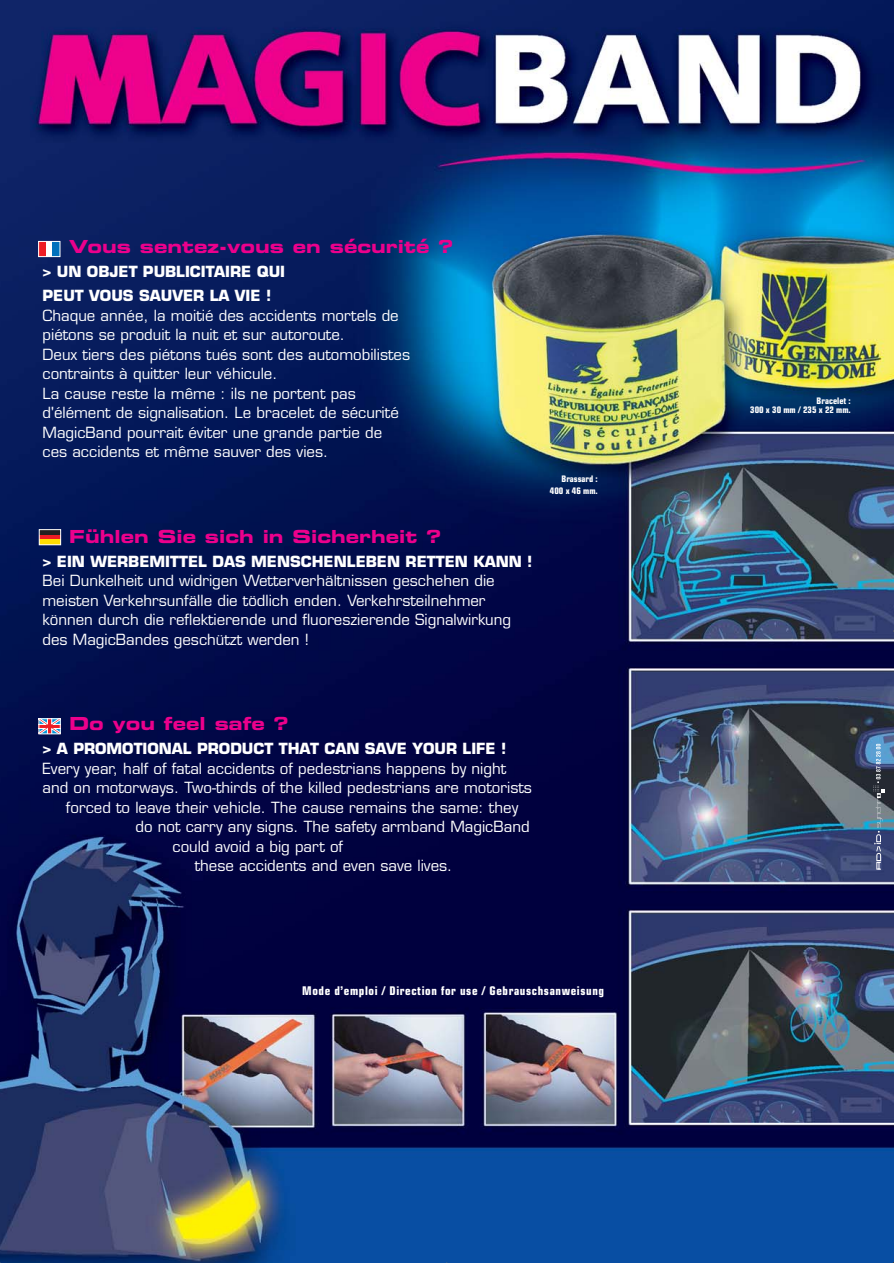
<style>
.page{position:relative;width:894px;height:1263px;background:#fff}
.page>*{position:absolute;margin:0;border:0;box-sizing:border-box;transform-origin:0 0}
.t1{font:18px "Eurostile Bold Extended Two";color:#ec008c}
.t2{font:15px/19.5px "Eurostile";color:#fff}
.t3{font:700 15px/24px "Eurostile";color:#fff}
.t4{font:700 condensed 12px "Eurostile";letter-spacing:.05em;color:#fff}
.t5{font:700 condensed 9px/12px "Eurostile";color:#fff;text-align:right}
</style>
<div class="page">
<img style="left:0;top:0;width:893px;height:1263px">
<p class="t1" style="left:69px;top:240px;width:385px">Vous sentez-vous en sécurité ?</p>
<p class="t3" style="left:43px;top:261px;width:244px">&gt; UN OBJET PUBLICITAIRE QUI<br>PEUT VOUS SAUVER LA VIE !</p>
<p class="t2" style="left:43px;top:307px;width:369px">Chaque année, la moitié des accidents mortels de piétons se produit la nuit et sur autoroute.<br>Deux tiers des piétons tués sont des automobilistes contraints à quitter leur véhicule.<br>La cause reste la même : ils ne portent pas d'élément de signalisation. Le bracelet de sécurité MagicBand pourrait éviter une grande partie de ces accidents et même sauver des vies.</p>
<p class="t1" style="left:69px;top:530px;width:373px">Fühlen Sie sich in Sicherheit ?</p>
<p class="t3" style="left:43px;top:551px;width:491px">&gt; EIN WERBEMITTEL DAS MENSCHENLEBEN RETTEN KANN !</p>
<p class="t2" style="left:43px;top:572px;width:470px">Bei Dunkelheit und widrigen Wetterverhältnissen geschehen die meisten Verkehrsunfälle die tödlich enden. Verkehrsteilnehmer können durch die reflektierende und fluoreszierende Signalwirkung des MagicBandes geschützt werden !</p>
<p class="t5" style="left:550px;top:473px;width:49px">Brassard :<br>400 x 46 mm.</p>
<p class="t1" style="left:69px;top:717px;width:221px">Do you feel safe ?</p>
<p class="t3" style="left:43px;top:738px;width:465px">&gt; A PROMOTIONAL PRODUCT THAT CAN SAVE YOUR LIFE !</p>
<p class="t2" style="left:43px;top:760px;width:465px">Every year, half of fatal accidents of pedestrians happens by night</p>
<p class="t2" style="left:43px;top:779px;width:491px">and on motorways. Two-thirds of the killed pedestrians are motorists</p>
<p class="t2" style="left:66px;top:799px;width:453px">forced to leave their vehicle. The cause remains the same: they</p>
<p class="t2" style="left:135px;top:818px;width:396px">do not carry any signs. The safety armband MagicBand</p>
<p class="t2" style="left:172px;top:838px;width:172px">could avoid a big part of</p>
<p class="t2" style="left:195px;top:857px;width:259px">these accidents and even save lives.</p>
<p class="t4" style="left:302px;top:986px;width:303px">Mode d’emploi / Direction for use / Gebrauschsanweisung</p>
<p class="t5" style="left:750px;top:397px;width:102px;line-height:9px">Bracelet :<br>300 x 30 mm / 235 x 22 mm.</p>
</div>
